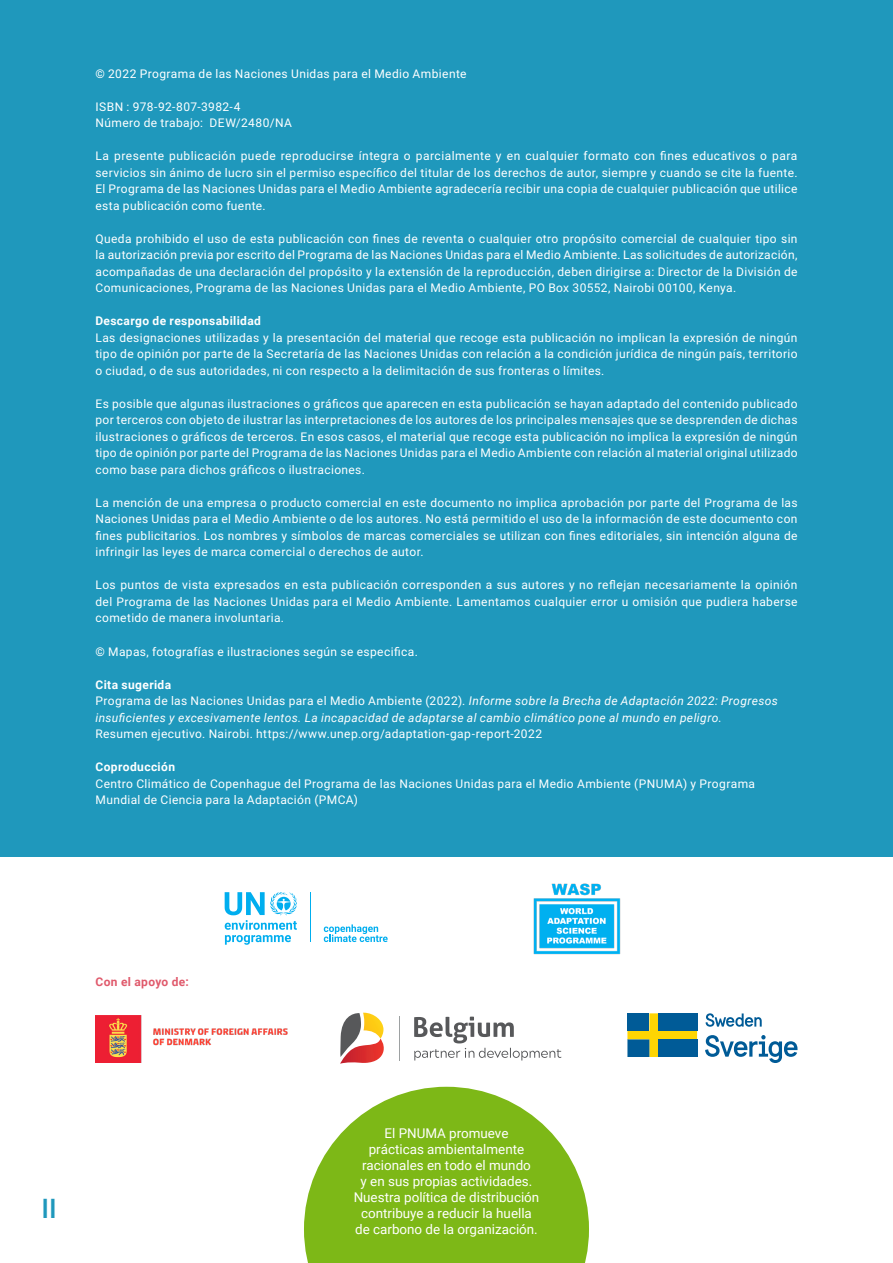
<style>
.page{position:relative;width:893px;height:1263px;background:#fff}
.page>*{position:absolute;margin:0;border:0;box-sizing:border-box;transform-origin:0 0}
.t1{font:500 27px "Roboto";color:#1f98bc}
.t2{font:13.35px/16px "Roboto";color:#fff;text-align:center}
.P1_Paragarph{font:12px/16.5px "Roboto";letter-spacing:.03em;color:#fff;text-align:justify}
.P1_Paragarph-2{font:italic 12px/16.5px "Roboto";letter-spacing:.03em;color:#fff}
.P1_Paragarph-3{font:700 12px "Roboto";letter-spacing:.03em;color:#fff}
.P1_Paragarph-4{font:700 12px "Roboto";letter-spacing:.035em;color:#e05a6c}
.s1{font-weight:700;font-style:normal}
.s2{font-style:normal}
.s3{font-weight:700}
</style>
<div class="page">
<div style="left:0;top:0;width:893px;height:856px;background:#1f98bc"></div>
<svg style="left:627px;top:1013px;width:70px;height:44px"></svg>
<div style="left:627px;top:1013px;width:22px;height:18px;background:#005b97"></div>
<div style="left:658px;top:1039px;width:39px;height:18px;background:#005b97"></div>
<div style="left:658px;top:1013px;width:39px;height:18px;background:#005b97"></div>
<svg style="left:706px;top:1013px;width:56px;height:14px"></svg>
<svg style="left:705px;top:1035px;width:92px;height:28px"></svg>
<svg style="left:414px;top:1016px;width:147px;height:44px"></svg>
<hr style="left:399px;top:1017px;width:1px;height:44px;background:#9da1a2">
<svg style="left:340px;top:1013px;width:44px;height:51px"></svg>
<img style="left:96px;top:1016px;width:192px;height:46px">
<img style="left:533px;top:883px;width:88px;height:72px">
<svg style="left:304px;top:1087px;width:285px;height:176px;fill:#7db817"></svg>
<svg style="left:225px;top:892px;width:72px;height:53px"></svg>
<hr style="left:310px;top:892px;width:1px;height:50px;background:#00aeef">
<svg style="left:324px;top:924px;width:64px;height:18px"></svg>
<p class="P1_Paragarph" style="left:95px;top:65px;width:373px">© 2022 Programa de las Naciones Unidas para el Medio Ambiente</p>
<p class="P1_Paragarph" style="left:95px;top:98px;width:198px">ISBN : 978-92-807-3982-4<br>Número de trabajo: DEW/2480/NA</p>
<p class="P1_Paragarph" style="left:95px;top:147px;width:704px">La presente publicación puede reproducirse íntegra o parcialmente y en cualquier formato con fines educativos o para servicios sin ánimo de lucro sin el permiso específico del titular de los derechos de autor, siempre y cuando se cite la fuente.<br>El Programa de las Naciones Unidas para el Medio Ambiente agradecería recibir una copia de cualquier publicación que utilice esta publicación como fuente.</p>
<p class="P1_Paragarph" style="left:95px;top:230px;width:704px">Queda prohibido el uso de esta publicación con fines de reventa o cualquier otro propósito comercial de cualquier tipo sin la autorización previa por escrito del Programa de las Naciones Unidas para el Medio Ambiente. Las solicitudes de autorización, acompañadas de una declaración del propósito y la extensión de la reproducción, deben dirigirse a: Director de la División de Comunicaciones, Programa de las Naciones Unidas para el Medio Ambiente, PO Box 30552, Nairobi 00100, Kenya.</p>
<p class="P1_Paragarph-3" style="left:95px;top:313px;width:167px">Descargo de responsabilidad</p>
<p class="P1_Paragarph" style="left:95px;top:329px;width:704px">Las designaciones utilizadas y la presentación del material que recoge esta publicación no implican la expresión de ningún tipo de opinión por parte de la Secretaría de las Naciones Unidas con relación a la condición jurídica de ningún país, territorio o ciudad, o de sus autoridades, ni con respecto a la delimitación de sus fronteras o límites.</p>
<p class="P1_Paragarph" style="left:95px;top:395px;width:704px">Es posible que algunas ilustraciones o gráficos que aparecen en esta publicación se hayan adaptado del contenido publicado por terceros con objeto de ilustrar las interpretaciones de los autores de los principales mensajes que se desprenden de dichas ilustraciones o gráficos de terceros. En esos casos, el material que recoge esta publicación no implica la expresión de ningún tipo de opinión por parte del Programa de las Naciones Unidas para el Medio Ambiente con relación al material original utilizado como base para dichos gráficos o ilustraciones.</p>
<p class="P1_Paragarph" style="left:95px;top:494px;width:704px">La mención de una empresa o producto comercial en este documento no implica aprobación por parte del Programa de las Naciones Unidas para el Medio Ambiente o de los autores. No está permitido el uso de la información de este documento con fines publicitarios. Los nombres y símbolos de marcas comerciales se utilizan con fines editoriales, sin intención alguna de infringir las leyes de marca comercial o derechos de autor.</p>
<p class="P1_Paragarph" style="left:95px;top:576px;width:704px">Los puntos de vista expresados en esta publicación corresponden a sus autores y no reflejan necesariamente la opinión del Programa de las Naciones Unidas para el Medio Ambiente. Lamentamos cualquier error u omisión que pudiera haberse cometido de manera involuntaria.</p>
<p class="P1_Paragarph" style="left:95px;top:642px;width:324px">© Mapas, fotografías e ilustraciones según se especifica.</p>
<p class="P1_Paragarph-2" style="left:95px;top:675px;width:684px"><span class="s1">Cita sugerida<br></span><span class="s2">Programa de las Naciones Unidas para el Medio Ambiente (2022).</span> Informe sobre la Brecha de Adaptación 2022: Progresos insuficientes y excesivamente lentos. La incapacidad de adaptarse al cambio climático pone al mundo en peligro.<br><span class="s2">Resumen ejecutivo. Nairobi. https://www.unep.org/adaptation-gap-report-2022</span></p>
<p class="P1_Paragarph" style="left:95px;top:758px;width:661px;text-align:left"><span class="s3">Coproducción<br></span>Centro Climático de Copenhague del Programa de las Naciones Unidas para el Medio Ambiente (PNUMA) y Programa<br>Mundial de Ciencia para la Adaptación (PMCA)</p>
<p class="P1_Paragarph-4" style="left:95px;top:973px;width:95px">Con el apoyo de:</p>
<h1 class="t1" style="left:42px;top:1189px;width:17px">II</h1>
<p class="t2" style="left:354px;top:1125px;width:187px">El PNUMA promueve<br>prácticas ambientalmente racionales en todo el mundo<br>y en sus propias actividades.<br>Nuestra política de distribución contribuye a reducir la huella de carbono de la organización.</p>
</div>
